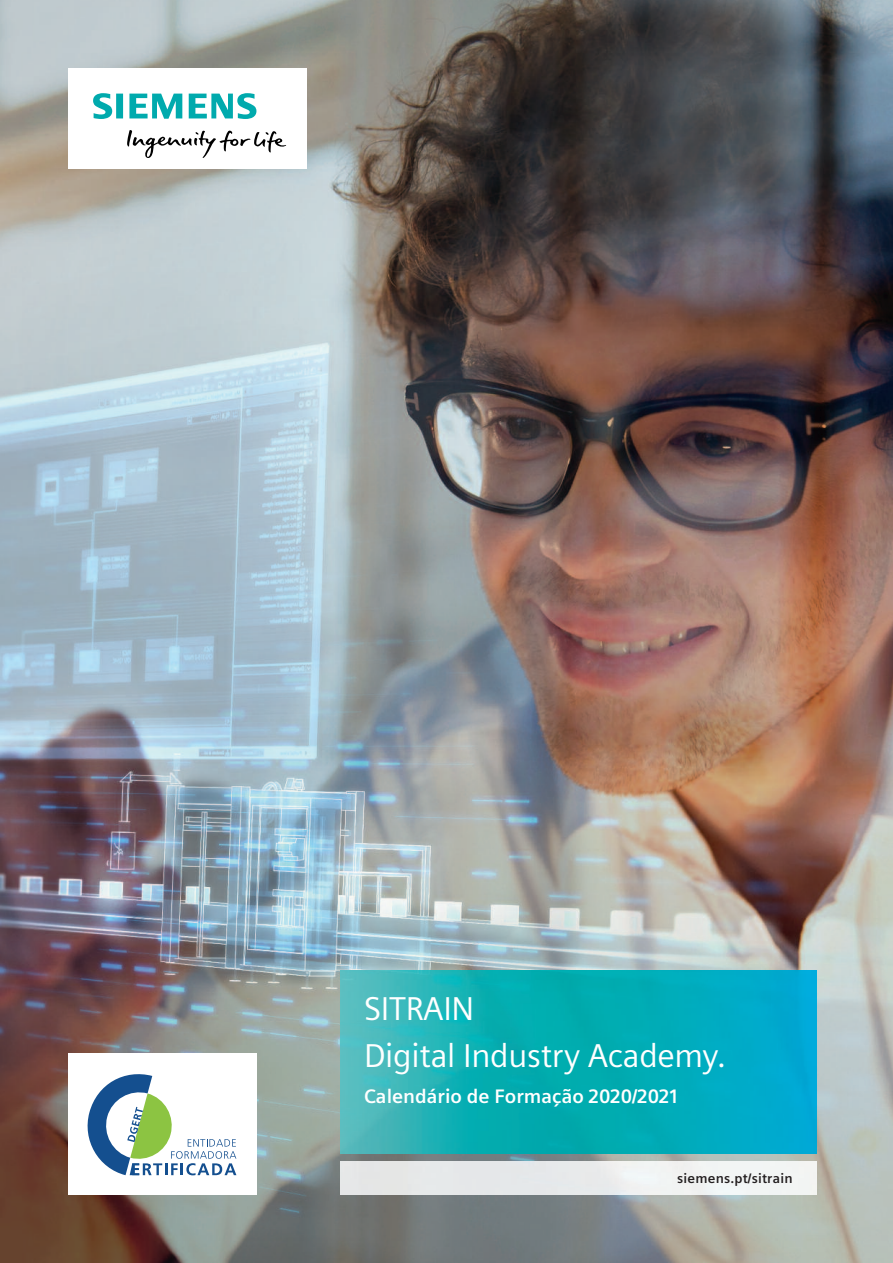
<style>
.page{position:relative;width:893px;height:1263px;background:#fff}
.page>*{position:absolute;margin:0;border:0;box-sizing:border-box;transform-origin:0 0}
.t1{font:33px/46.8px "Siemens Sans";letter-spacing:-.01em;color:#fff}
.t2{font:700 19.5px "Siemens Sans";color:#fff}
.t3{font:700 13.5px "Siemens Sans OT";letter-spacing:.015em;color:#231f20}
</style>
<div class="page">
<img style="left:0;top:0;width:893px;height:1263px">
<div style="left:68px;top:68px;width:238px;height:101px;background:#fff"></div>
<svg style="left:127px;top:130px;width:159px;height:28px"></svg>
<svg style="left:93px;top:93px;width:19px;height:26px"></svg>
<div style="left:116px;top:94px;width:7px;height:24px;background:#00aaad"></div>
<svg style="left:129px;top:94px;width:53px;height:25px"></svg>
<svg style="left:189px;top:93px;width:67px;height:26px"></svg>
<img style="left:340px;top:1162px;width:476px;height:33px">
<img style="left:340px;top:970px;width:476px;height:183px">
<div style="left:68px;top:1054px;width:189px;height:141px;background:#fff"></div>
<svg style="left:88px;top:1074px;width:148px;height:101px"></svg>
<p class="t1" style="left:364px;top:985px;width:364px">SITRAIN<br>Digital Industry Academy.</p>
<p class="t2" style="left:364px;top:1085px;width:316px">Calendário de Formação 2020/2021</p>
<p class="t3" style="left:677px;top:1170px;width:117px">siemens.pt/sitrain</p>
</div>
